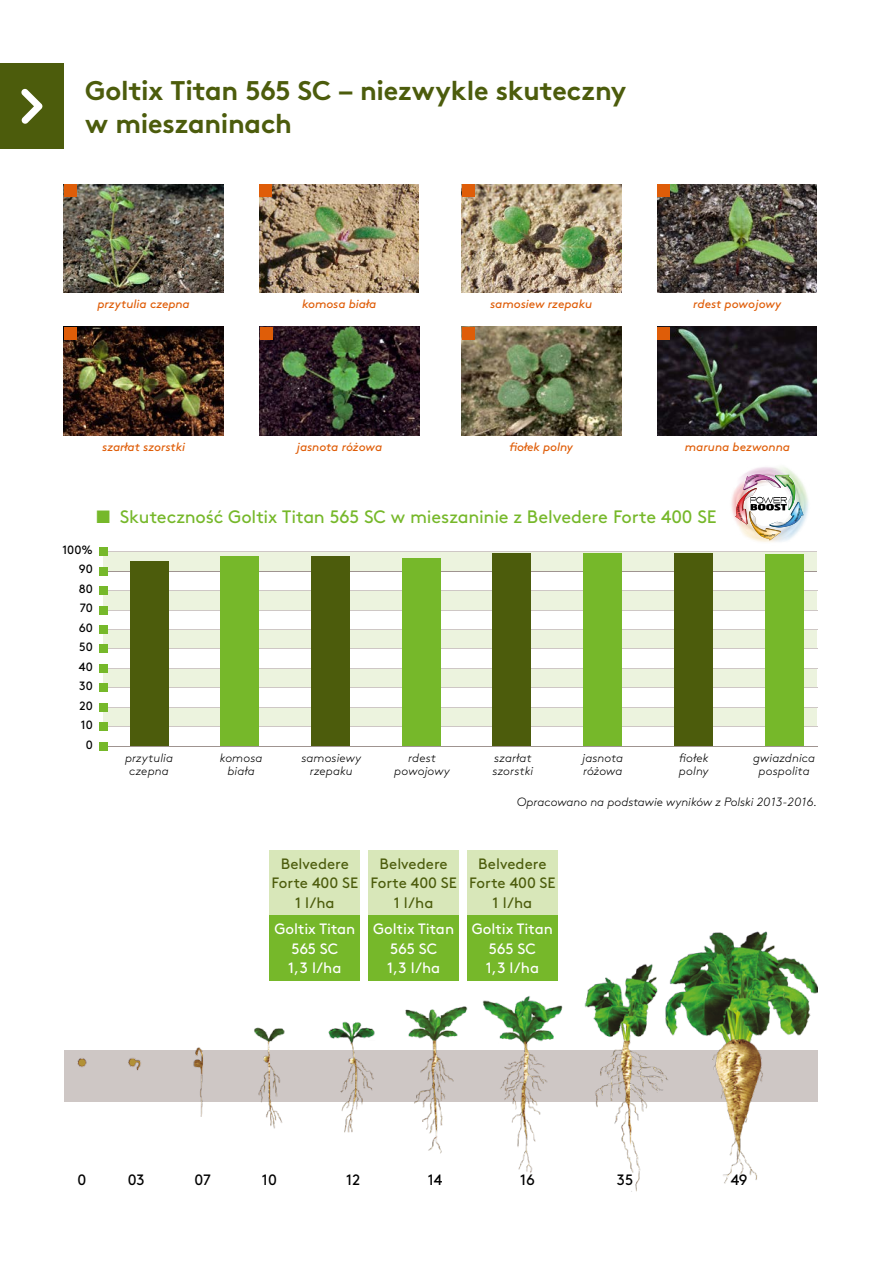
<style>
.page{position:relative;width:881px;height:1263px;background:#fff}
.page>*{position:absolute;margin:0;border:0;box-sizing:border-box;transform-origin:0 0}
.t1{font:700 27px/32.4px "Brown Pro";letter-spacing:-.015em;color:#4c5c0c}
.t2{font:18px "Brown Pro";letter-spacing:-.005em;color:#76b82a}
.t3{font:15px/19.5px "Brown Pro";color:#4c5c0c;text-align:center}
.t4{font:15px/19.5px "Brown Pro";color:#fff;text-align:center}
.t5{font:15px "Brown Pro";color:#000}
.t6{font:italic 300 12px/13.5px "Brown Pro";letter-spacing:.005em;color:#000;text-align:center}
.t7{font:italic 12px "Brown Pro";letter-spacing:-.005em;color:#df5d08}
.t8{font:12px/19.5px "Brown Pro";color:#000;text-align:right}
</style>
<div class="page">
<div style="left:467px;top:850px;width:90px;height:65px;background:#d8e7b9"></div>
<div style="left:368px;top:850px;width:91px;height:65px;background:#d8e7b9"></div>
<div style="left:269px;top:850px;width:91px;height:65px;background:#d8e7b9"></div>
<div style="left:269px;top:915px;width:91px;height:66px;background:#76b82a"></div>
<div style="left:368px;top:915px;width:91px;height:66px;background:#76b82a"></div>
<div style="left:467px;top:915px;width:90px;height:66px;background:#76b82a"></div>
<img style="left:64px;top:922px;width:752px;height:270px">
<div style="left:103px;top:707px;width:713px;height:20px;background:#ecf3de"></div>
<div style="left:103px;top:668px;width:713px;height:20px;background:#ecf3de"></div>
<div style="left:103px;top:629px;width:713px;height:20px;background:#ecf3de"></div>
<div style="left:103px;top:590px;width:713px;height:20px;background:#ecf3de"></div>
<div style="left:104px;top:552px;width:712px;height:19px;background:#ecf3de"></div>
<hr style="left:103px;top:551px;width:713px;height:1px;background:#cec7c5">
<hr style="left:103px;top:571px;width:713px;height:1px;background:#9f9490">
<hr style="left:103px;top:590px;width:713px;height:1px;background:#cec7c5">
<hr style="left:103px;top:687px;width:713px;height:1px;background:#cec7c5">
<hr style="left:103px;top:610px;width:713px;height:1px;background:#cec7c5">
<hr style="left:103px;top:707px;width:713px;height:1px;background:#cec7c5">
<hr style="left:103px;top:629px;width:713px;height:1px;background:#cec7c5">
<hr style="left:103px;top:668px;width:713px;height:1px;background:#cec7c5">
<hr style="left:103px;top:649px;width:713px;height:1px;background:#cec7c5">
<hr style="left:103px;top:726px;width:713px;height:1px;background:#cec7c5">
<div style="left:311px;top:556px;width:38px;height:190px;background:#4c5c0c"></div>
<div style="left:402px;top:558px;width:38px;height:188px;background:#76b82a"></div>
<div style="left:583px;top:553px;width:38px;height:193px;background:#76b82a"></div>
<div style="left:492px;top:553px;width:39px;height:193px;background:#4c5c0c"></div>
<hr style="left:103px;top:746px;width:713px;height:1px;background:#9f9490">
<div style="left:100px;top:742px;width:8px;height:8px;background:#76b82a"></div>
<div style="left:100px;top:722px;width:8px;height:9px;background:#76b82a"></div>
<div style="left:100px;top:703px;width:8px;height:8px;background:#76b82a"></div>
<div style="left:100px;top:684px;width:8px;height:8px;background:#76b82a"></div>
<div style="left:100px;top:664px;width:8px;height:9px;background:#76b82a"></div>
<div style="left:100px;top:645px;width:8px;height:8px;background:#76b82a"></div>
<div style="left:100px;top:625px;width:8px;height:9px;background:#76b82a"></div>
<div style="left:100px;top:606px;width:8px;height:8px;background:#76b82a"></div>
<div style="left:100px;top:586px;width:8px;height:9px;background:#76b82a"></div>
<div style="left:100px;top:567px;width:8px;height:8px;background:#76b82a"></div>
<div style="left:100px;top:547px;width:8px;height:9px;background:#76b82a"></div>
<div style="left:130px;top:562px;width:38px;height:184px;background:#4c5c0c"></div>
<div style="left:220px;top:556px;width:39px;height:190px;background:#76b82a"></div>
<div style="left:674px;top:553px;width:38px;height:193px;background:#4c5c0c"></div>
<div style="left:764px;top:555px;width:39px;height:191px;background:#76b82a"></div>
<div style="left:0;top:64px;width:64px;height:85px;background:#4c5c0c"></div>
<svg style="left:21px;top:89px;width:21px;height:35px"></svg>
<img style="left:461px;top:184px;width:160px;height:109px">
<img style="left:657px;top:184px;width:159px;height:109px">
<img style="left:259px;top:327px;width:160px;height:108px">
<img style="left:64px;top:327px;width:159px;height:108px">
<img style="left:657px;top:327px;width:159px;height:108px">
<img style="left:461px;top:327px;width:160px;height:108px">
<img style="left:259px;top:184px;width:160px;height:109px">
<img style="left:64px;top:184px;width:159px;height:109px">
<div style="left:259px;top:184px;width:13px;height:13px;background:#df5d08"></div>
<div style="left:64px;top:184px;width:13px;height:13px;background:#df5d08"></div>
<div style="left:259px;top:327px;width:13px;height:12px;background:#df5d08"></div>
<div style="left:64px;top:327px;width:13px;height:12px;background:#df5d08"></div>
<div style="left:461px;top:184px;width:13px;height:13px;background:#df5d08"></div>
<div style="left:461px;top:327px;width:13px;height:12px;background:#df5d08"></div>
<div style="left:656px;top:184px;width:13px;height:13px;background:#df5d08"></div>
<div style="left:656px;top:327px;width:13px;height:12px;background:#df5d08"></div>
<img style="left:731px;top:467px;width:78px;height:75px">
<img style="left:734px;top:474px;width:69px;height:66px">
<h1 class="t1" style="left:85px;top:72px;width:542px">Goltix Titan 565 SC – niezwykle skuteczny w mieszaninach</h1>
<p class="t7" style="left:97px;top:295px;width:94px">przytulia czepna</p>
<p class="t7" style="left:302px;top:295px;width:75px">komosa biała</p>
<p class="t7" style="left:490px;top:295px;width:103px">samosiew rzepaku</p>
<p class="t7" style="left:693px;top:295px;width:90px">rdest powojowy</p>
<p class="t7" style="left:102px;top:437px;width:84px">szarłat szorstki</p>
<p class="t7" style="left:296px;top:437px;width:87px">jasnota różowa</p>
<p class="t7" style="left:509px;top:437px;width:65px">fiołek polny</p>
<p class="t7" style="left:684px;top:437px;width:106px">maruna bezwonna</p>
<h2 class="t2" style="left:96px;top:503px;width:621px">■ Skuteczność Goltix Titan 565 SC w mieszaninie z Belvedere Forte 400 SE</h2>
<p class="t8" style="left:62px;top:539px;width:32px">100%<br>90<br>80<br>70<br>60<br>50<br>40<br>30<br>20<br>10<br>0</p>
<p class="t6" style="left:220px;top:750px;width:44px">komosa biała</p>
<p class="t6" style="left:492px;top:750px;width:42px;text-align:left">szarłat szorstki</p>
<p class="t6" style="left:678px;top:750px;width:31px;text-align:left">fiołek polny</p>
<p class="t6" style="left:752px;top:750px;width:64px">gwiazdnica pospolita</p>
<p class="t6" style="left:516px;top:794px;width:302px">Opracowano na podstawie wyników z Polski 2013-2016.</p>
<p class="t6" style="left:125px;top:750px;width:50px">przytulia czepna</p>
<p class="t6" style="left:301px;top:750px;width:61px">samosiewy rzepaku</p>
<p class="t6" style="left:394px;top:750px;width:57px">rdest powojowy</p>
<p class="t6" style="left:582px;top:750px;width:42px;text-align:left">jasnota różowa</p>
<p class="t3" style="left:271px;top:853px;width:88px">Belvedere<br>Forte 400 SE<br>1 l/ha</p>
<p class="t4" style="left:274px;top:918px;width:82px">Goltix Titan<br>565 SC<br>1,3 l/ha</p>
<p class="t4" style="left:373px;top:918px;width:82px">Goltix Titan<br>565 SC<br>1,3 l/ha</p>
<p class="t4" style="left:471px;top:918px;width:82px">Goltix Titan<br>565 SC<br>1,3 l/ha</p>
<p class="t3" style="left:370px;top:853px;width:88px">Belvedere<br>Forte 400 SE<br>1 l/ha</p>
<p class="t3" style="left:469px;top:853px;width:88px">Belvedere<br>Forte 400 SE<br>1 l/ha</p>
<p class="t5" style="left:77px;top:1168px;width:10px">0</p>
<p class="t5" style="left:128px;top:1168px;width:18px">03</p>
<p class="t5" style="left:194px;top:1168px;width:18px">07</p>
<p class="t5" style="left:262px;top:1168px;width:16px">10</p>
<p class="t5" style="left:346px;top:1168px;width:15px">12</p>
<p class="t5" style="left:427px;top:1168px;width:16px">14</p>
<p class="t5" style="left:520px;top:1168px;width:16px">16</p>
<p class="t5" style="left:616px;top:1168px;width:18px">35</p>
<p class="t5" style="left:730px;top:1168px;width:18px">49</p>
</div>
